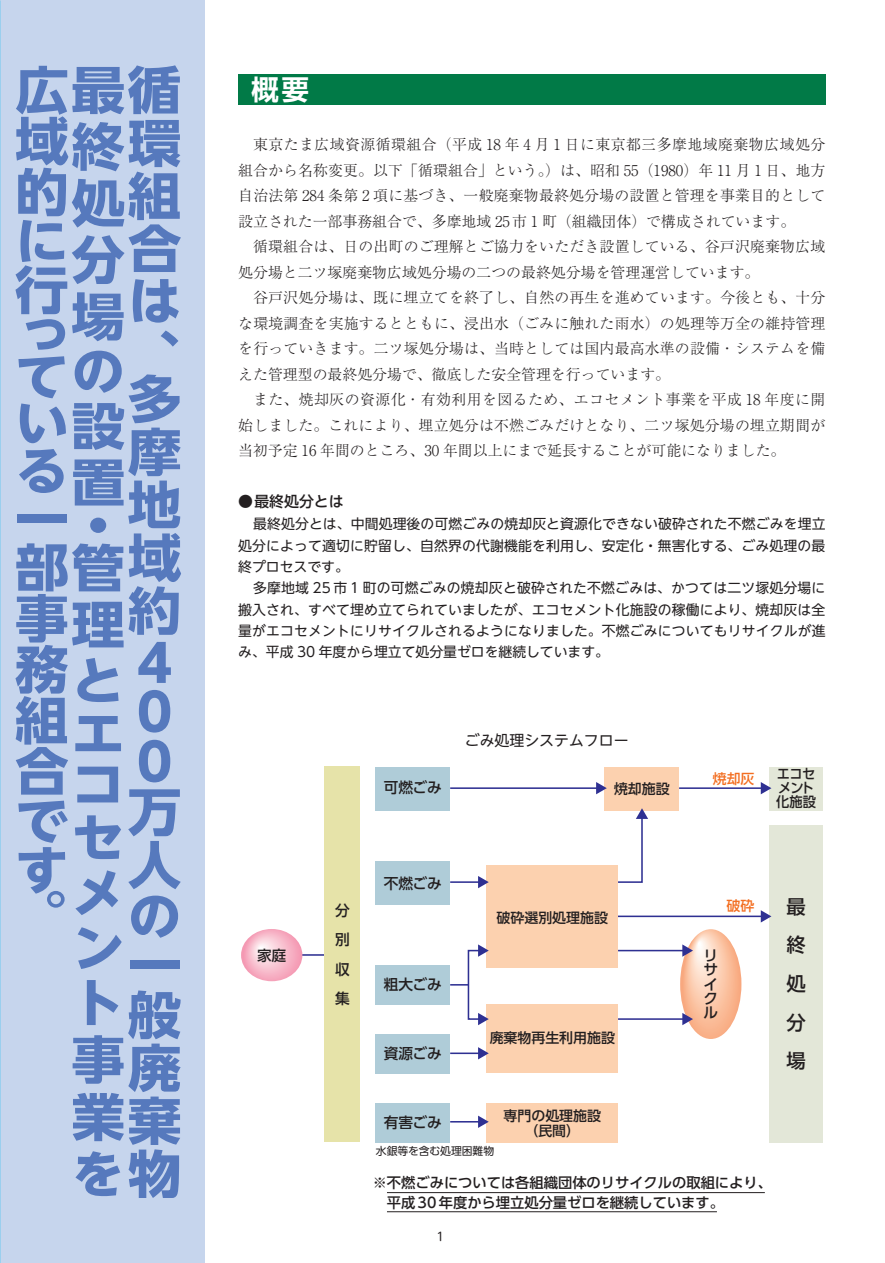
<style>
.page{position:relative;width:885px;height:1263px;background:#fff}
.page>*{position:absolute;margin:0;border:0;box-sizing:border-box;transform-origin:0 0}
.t1{font:700 51px/51.6px "UD Shin Go NT Pr 6 N";color:#5679bd;text-align:justify;scale:1.05 1}
.t2{font:700 27.6px "UD Shin Go NT Pr 6 N De";color:#fff}
.t3{font:500 19.35px/38.7px "UD Shin Go Pr 6 N";color:#231f20;text-align:justify}
.t4{font:300 14.85px/25.5px "Ryumin Pr 6 N";color:#231f20;text-align:justify}
.t5{font:14.85px "UD Shin Go NT Pr 6 N";color:#231f20}
.t6{font:500 14.85px "UD Shin Go NT Pr 6 N";color:#231f20}
.t7{font:500 14.7px/14.4px "UD Shin Go Pr 6 N";letter-spacing:-.005em;color:#231f20;text-align:justify}
.t8{font:500 14.25px/19.2px "UD Shin Go Pr 6 N";color:#231f20}
.t9{font:500 13.95px/15.5px "UD Shin Go Pr 6 N";color:#231f20;text-align:center}
.t10{font:500 13.95px/14px "UD Shin Go Pr 6 N";letter-spacing:-.05em;color:#231f20;scale:.95 1}
.t11{font:500 13.95px "UD Shin Go Pr 6 N";color:#f36e21}
.t12{font:13.8px/21.3px "UD Shin Go NT Pr 6 N";letter-spacing:.01em;color:#231f20;text-align:justify}
.t13{font:11.7px "UD Shin M Go Pr 6 N";color:#231f20}
.t14{font:10.8px "UD Shin Go Pr 6 N";color:#231f20}
</style>
<div class="page">
<div style="left:0;top:0;width:204px;height:1263px;background:#c6d5ed"></div>
<div style="left:238px;top:74px;width:587px;height:31px;background:#017a47"></div>
<div style="left:769px;top:825px;width:53px;height:317px;background:#e3e7d8"></div>
<div style="left:769px;top:767px;width:53px;height:43px;background:#e3e7d8"></div>
<hr style="left:291px;top:954px;width:34px;height:2px;background:#2e3092">
<div style="left:325px;top:767px;width:35px;height:375px;background:#e6e3a9"></div>
<svg style="left:241px;top:929px;width:61px;height:52px"></svg>
<hr style="left:616px;top:915px;width:146px;height:2px;background:#2e3092">
<svg style="left:760px;top:910px;width:11px;height:12px"></svg>
<hr style="left:618px;top:950px;width:66px;height:1px;background:#2e3092">
<hr style="left:618px;top:1018px;width:66px;height:2px;background:#2e3092">
<svg style="left:680px;top:929px;width:61px;height:110px"></svg>
<div style="left:486px;top:865px;width:132px;height:103px;background:#fcd1af"></div>
<div style="left:375px;top:767px;width:75px;height:43px;background:#afccd8"></div>
<div style="left:604px;top:767px;width:75px;height:43px;background:#fcd1af"></div>
<div style="left:375px;top:966px;width:75px;height:39px;background:#afccd8"></div>
<div style="left:375px;top:1034px;width:75px;height:40px;background:#afccd8"></div>
<div style="left:375px;top:1103px;width:75px;height:39px;background:#afccd8"></div>
<div style="left:486px;top:1103px;width:132px;height:39px;background:#fcd1af"></div>
<div style="left:486px;top:1004px;width:132px;height:69px;background:#fcd1af"></div>
<div style="left:375px;top:861px;width:75px;height:43px;background:#afccd8"></div>
<svg style="left:450px;top:984px;width:17px;height:1px"></svg>
<hr style="left:679px;top:787px;width:83px;height:2px;background:#2e3092">
<svg style="left:760px;top:782px;width:11px;height:12px"></svg>
<hr style="left:450px;top:1121px;width:30px;height:1px;background:#2e3092">
<svg style="left:478px;top:1115px;width:10px;height:13px"></svg>
<hr style="left:450px;top:1052px;width:30px;height:2px;background:#2e3092">
<svg style="left:478px;top:1047px;width:10px;height:12px"></svg>
<hr style="left:450px;top:881px;width:30px;height:2px;background:#2e3092">
<svg style="left:478px;top:876px;width:10px;height:12px"></svg>
<hr style="left:450px;top:787px;width:148px;height:2px;background:#2e3092">
<svg style="left:596px;top:782px;width:10px;height:12px"></svg>
<div style="left:467px;top:950px;width:13px;height:70px;border:2px solid #2e3092"></div>
<svg style="left:478px;top:1013px;width:10px;height:12px"></svg>
<svg style="left:478px;top:944px;width:10px;height:13px"></svg>
<svg style="left:616px;top:808px;width:32px;height:75px"></svg>
<hr style="left:387px;top:1192px;width:377px;height:1px;background:#231f20">
<hr style="left:387px;top:1211px;width:329px;height:1px;background:#231f20">
<h1 class="t1" style="left:128px;top:62px;width:52px;line-height:52.5px;text-indent:-113px">広最循環組合は、</h1>
<h1 class="t1" style="left:71px;top:372px;width:106px;text-align:right">多摩地域約<br>4<br>0<br>0<br>万人の一般廃棄を物</h1>
<h1 class="t1" style="left:15px;top:115px;width:52px;line-height:49.7px">域的に行</h1>
<h1 class="t1" style="left:15px;top:308px;width:105px;line-height:48.8px;text-align:left">っている一部管事務組合です</h1>
<h1 class="t1" style="left:15px;top:885px;width:49px">。</h1>
<h1 class="t1" style="left:71px;top:117px;width:52px;line-height:55.9px">終処分場の設置</h1>
<h1 class="t1" style="left:71px;top:474px;width:51px;line-height:99.4px">・理</h1>
<h1 class="t1" style="left:71px;top:652px;width:52px;line-height:54.6px">とエコセメント事業</h1>
<h2 class="t2" style="left:251px;top:67px;width:60px">概要</h2>
<p class="t4" style="left:238px;top:131px;width:588px;text-indent:15px">東京たま広域資源循環組合（平成 18 年 4 月 1 日に東京都三多摩地域廃棄物広域処分組合から名称変更。以下「循環組合」という。）は、昭和 55（1980）年 11 月 1 日、地方自治法第 284 条第 2 項に基づき、一般廃棄物最終処分場の設置と管理を事業目的として設立された一部事務組合で、多摩地域 25市 1 町（組織団体）で構成されています。</p>
<p class="t4" style="left:238px;top:233px;width:588px;text-indent:15px">循環組合は、日の出町のご理解とご協力をいただき設置している、谷戸沢廃棄物広域処分場と二ツ塚廃棄物広域処分場の二つの最終処分場を管理運営しています。</p>
<p class="t4" style="left:238px;top:284px;width:588px;text-indent:15px">谷戸沢処分場は、既に埋立てを終了し、自然の再生を進めています。今後とも、十分な環境調査を実施するとともに、浸出水（ごみに触れた雨水）の処理等万全の維持管理を行っていきます。二ツ塚処分場は、当時としては国内最高水準の設備・システムを備えた管理型の最終処分場で、徹底した安全管理を行っています。</p>
<p class="t4" style="left:238px;top:386px;width:588px;text-indent:15px">また、焼却灰の資源化・有効利用を図るため、エコセメント事業を平成 18 年度に開始しました。これにより、埋立処分は不燃ごみだけとなり、二ツ塚処分場の埋立期間が当初予定 16 年間のところ、30 年間以上にまで延長することが可能になりました。</p>
<p class="t6" style="left:238px;top:489px;width:107px">●最終処分とは</p>
<p class="t12" style="left:238px;top:513px;width:588px;text-indent:15px">最終処分とは、中間処理後の可燃ごみの焼却灰と資源化できない破砕された不燃ごみを埋立処分によって適切に貯留し、自然界の代謝機能を利用し、安定化・無害化する、ごみ処理の最終プロセスです。</p>
<p class="t12" style="left:238px;top:577px;width:588px;text-indent:15px">多摩地域 25 市 1 町の可燃ごみの焼却灰と破砕された不燃ごみは、かつては二ツ塚処分場に搬入され、すべて埋め立てられていましたが、エコセメント化施設の稼働により、焼却灰は全量がエコセメントにリサイクルされるようになりました。不燃ごみについてもリサイクルが進み、平成 30 年度から埋立て処分量ゼロを継続しています。</p>
<p class="t7" style="left:257px;top:948px;width:31px">家庭</p>
<p class="t7" style="left:384px;top:780px;width:60px">可燃ごみ</p>
<p class="t5" style="left:465px;top:728px;width:165px">ごみ処理システムフロー</p>
<p class="t9" style="left:614px;top:780px;width:57px">焼却施設</p>
<p class="t7" style="left:384px;top:875px;width:60px">不燃ごみ</p>
<p class="t11" style="left:712px;top:767px;width:43px">焼却灰</p>
<p class="t10" style="left:776px;top:767px;width:43px">エコセメント化施設</p>
<p class="t7" style="left:335px;top:895px;width:16px;line-height:29.4px">分別収集</p>
<h3 class="t3" style="left:786px;top:886px;width:21px">最終処分場</h3>
<p class="t11" style="left:726px;top:895px;width:29px">破砕</p>
<p class="t9" style="left:496px;top:909px;width:113px">破砕選別処理施設</p>
<p class="t7" style="left:703px;top:948px;width:16px;text-align:left">リサイクル</p>
<p class="t7" style="left:384px;top:977px;width:60px">粗大ごみ</p>
<p class="t9" style="left:489px;top:1030px;width:127px">廃棄物再生利用施設</p>
<p class="t7" style="left:384px;top:1046px;width:60px">資源ごみ</p>
<p class="t7" style="left:384px;top:1115px;width:60px">有害ごみ</p>
<p class="t14" style="left:376px;top:1142px;width:120px">水銀等を含む処理困難物</p>
<p class="t9" style="left:503px;top:1107px;width:99px">専門の処理施設（民間）</p>
<p class="t8" style="left:387px;top:1173px;width:386px;text-indent:-14px">※不燃ごみについては各組織団体のリサイクルの取組により、平成30 年度から埋立処分量ゼロを継続しています。</p>
<p class="t13" style="left:436px;top:1227px;width:9px">1</p>
</div>
